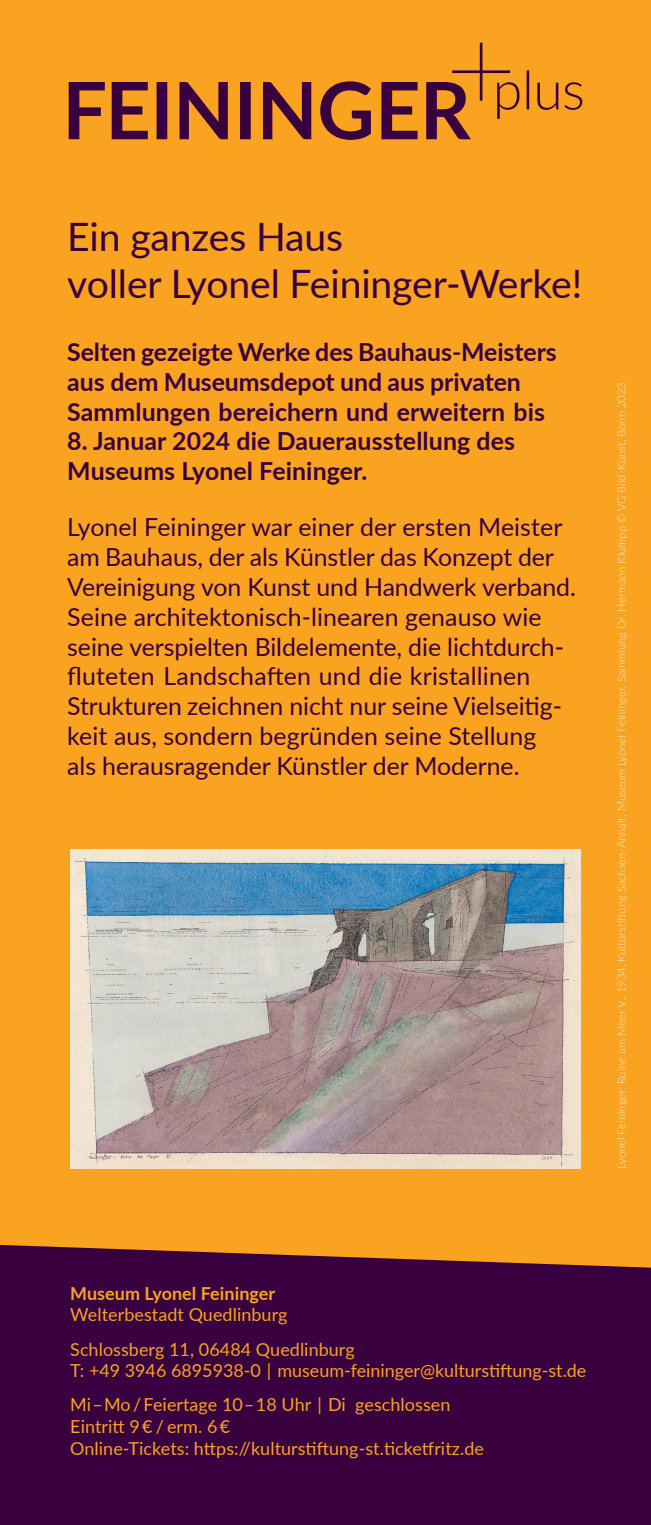
<style>
.page{position:relative;width:651px;height:1525px;background:#fff}
.page>*{position:absolute;margin:0;border:0;box-sizing:border-box;transform-origin:0 0}
.t1{font:39.15px/47px "Lato";letter-spacing:-.005em;color:#38003f}
.t2{font:24.75px/29.9px "Lato";letter-spacing:-.005em;color:#38003f}
.t3{font:700 24.75px/29.9px "Lato";letter-spacing:-.005em;color:#38003f}
.t4{font:18px/34.2px "Lato";letter-spacing:.005em;color:#f9a320}
.t5{font:700 18px "Lato";letter-spacing:.005em;color:#f9a320}
.t6{font:300 11.25px "Lato";color:#feeacd}
</style>
<div class="page">
<div style="left:0;top:0;width:651px;height:1524px;background:#f9a320"></div>
<svg style="left:69px;top:81px;width:402px;height:59px"></svg>
<svg style="left:497px;top:70px;width:85px;height:49px"></svg>
<hr style="left:479px;top:43px;width:3px;height:58px;background:#38003f">
<hr style="left:452px;top:70px;width:58px;height:3px;background:#38003f">
<img style="left:70px;top:849px;width:511px;height:319px">
<div style="left:0;top:1244px;width:651px;height:280px;background:#38003f"></div>
<h1 class="t1" style="left:67px;top:212px;width:516px">Ein ganzes Haus<br>voller Lyonel Feininger-Werke!</h1>
<p class="t3" style="left:67px;top:336px;width:491px">Selten gezeigte Werke des Bauhaus-Meisters aus dem Museumsdepot und aus privaten<br>Sammlungen bereichern und erweitern bis</p>
<p class="t3" style="left:67px;top:425px;width:449px">8. Januar 2024 die Dauerausstellung des<br>Museums Lyonel Feininger.</p>
<p class="t2" style="left:67px;top:511px;width:510px">Lyonel Feininger war einer der ersten Meister am Bauhaus, der als Künstler das Konzept der Vereinigung von Kunst und Handwerk verband.<br>Seine architektonisch-linearen genauso wie seine verspielten Bildelemente, die lichtdurch&shy;fluteten Landschaften und die kristallinen Strukturen zeichnen nicht nur seine Vielseitig&shy;keit aus, sondern begründen seine Stellung<br>als herausragender Künstler der Moderne.</p>
<p class="t6" style="left:613px;top:1168px;width:788px;rotate:-90deg">Lyonel Feininger: Ruine am Meer V., 1934, Kulturstiftung Sachsen-Anhalt, Museum Lyonel Feininger, Sammlung Dr. Hermann Klumpp © VG Bild-Kunst, Bonn 2023</p>
<p class="t5" style="left:70px;top:1280px;width:206px">Museum Lyonel Feininger</p>
<p class="t4" style="left:70px;top:1296px;width:286px">Welterbestadt Quedlinburg<br>Schlossberg 11, 06484 Quedlinburg</p>
<p class="t4" style="left:70px;top:1352px;width:517px">T: +49 3946 6895938-0 | museum-feininger@kulturstiftung-st.de<br>Mi – Mo / Feiertage 10 – 18 Uhr | Di geschlossen</p>
<p class="t4" style="left:70px;top:1414px;width:415px;line-height:21.6px">Eintritt 9 € / erm. 6 €<br>Online-Tickets: https://kulturstiftung-st.ticketfritz.de</p>
</div>
